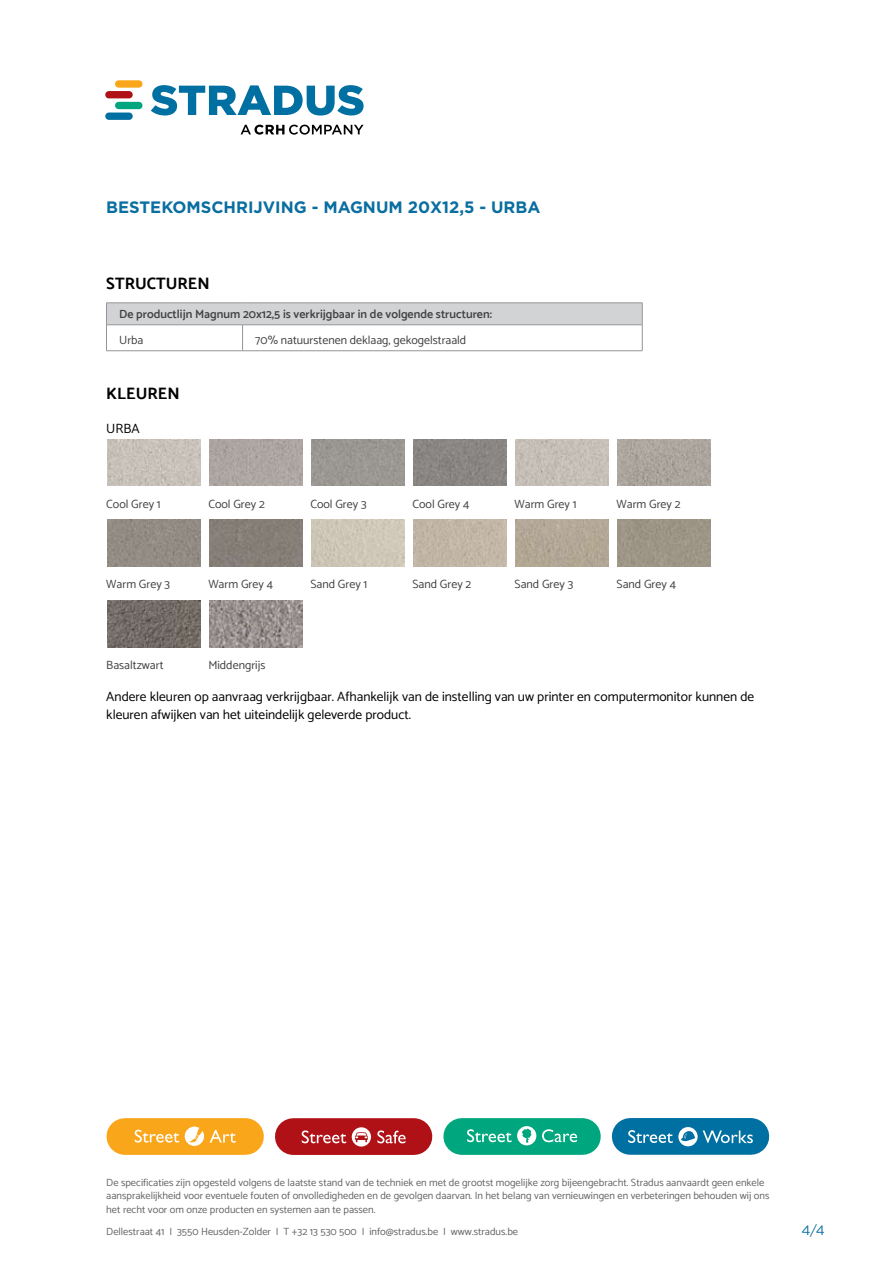
<style>
.page{position:relative;width:893px;height:1263px;background:#fff}
.page>*{position:absolute;margin:0;border:0;box-sizing:border-box;transform-origin:0 0}
.t1{font:700 16.5px "Gotham";color:#096ea0}
.t2{font:700 16.5px "Catamaran";color:#000}
.t3{font:13.5px/18px "Catamaran";color:#000}
.t4{font:13.5px "Gotham";color:#096ea0}
.t5{font:12px "Catamaran";color:#414142}
.t6{font:600 12px "Catamaran";color:#414142}
.t7{font:10.5px/13.5px "Catamaran";color:#636466}
</style>
<div class="page">
<svg style="left:106px;top:303px;width:537px;height:48px"></svg>
<img style="left:107px;top:439px;width:94px;height:47px">
<img style="left:209px;top:439px;width:94px;height:47px">
<div style="left:311px;top:439px;width:94px;height:47px;background:#9a9792"></div>
<img style="left:413px;top:439px;width:94px;height:47px">
<img style="left:515px;top:439px;width:94px;height:47px">
<img style="left:617px;top:439px;width:94px;height:47px">
<img style="left:107px;top:520px;width:94px;height:47px">
<div style="left:209px;top:520px;width:94px;height:47px;background:#857e77"></div>
<div style="left:311px;top:520px;width:94px;height:47px;background:#cec7b7"></div>
<div style="left:413px;top:520px;width:94px;height:47px;background:#c2b6a6"></div>
<img style="left:515px;top:520px;width:94px;height:47px">
<div style="left:617px;top:520px;width:94px;height:47px;background:#9d9686"></div>
<img style="left:107px;top:601px;width:94px;height:46px">
<img style="left:209px;top:601px;width:94px;height:46px">
<div style="left:630px;top:1118px;width:121px;height:37px;background:#006fa1"></div>
<svg style="left:628px;top:1127px;width:125px;height:19px"></svg>
<div style="left:462px;top:1118px;width:120px;height:37px;background:#00a77e"></div>
<svg style="left:542px;top:1129px;width:35px;height:13px"></svg>
<svg style="left:467px;top:1126px;width:69px;height:19px"></svg>
<div style="left:293px;top:1118px;width:121px;height:37px;background:#b01116"></div>
<svg style="left:352px;top:1127px;width:19px;height:19px"></svg>
<svg style="left:377px;top:1130px;width:29px;height:13px"></svg>
<svg style="left:302px;top:1130px;width:44px;height:13px"></svg>
<div style="left:125px;top:1118px;width:120px;height:37px;background:#faa61a"></div>
<svg style="left:185px;top:1126px;width:19px;height:20px"></svg>
<svg style="left:135px;top:1130px;width:44px;height:12px"></svg>
<svg style="left:210px;top:1130px;width:26px;height:13px"></svg>
<svg style="left:151px;top:85px;width:213px;height:31px"></svg>
<div style="left:115px;top:80px;width:27px;height:8px;background:#faa61a;border-radius:4px"></div>
<div style="left:105px;top:91px;width:28px;height:7px;background:#b01116;border-radius:4px"></div>
<div style="left:105px;top:113px;width:28px;height:7px;background:#006fa1;border-radius:4px"></div>
<div style="left:115px;top:102px;width:27px;height:7px;background:#00a77e;border-radius:4px"></div>
<svg style="left:241px;top:125px;width:123px;height:10px"></svg>
<h1 class="t1" style="left:106px;top:196px;width:436px">BESTEKOMSCHRIJVING - MAGNUM 20X12,5 - URBA</h1>
<h1 class="t2" style="left:106px;top:274px;width:105px">STRUCTUREN</h1>
<p class="t6" style="left:119px;top:307px;width:374px">De productlijn Magnum 20x12,5 is verkrijgbaar in de volgende structuren:</p>
<p class="t5" style="left:119px;top:331px;width:26px">Urba</p>
<p class="t5" style="left:255px;top:331px;width:212px">70% natuurstenen deklaag, gekogelstraald</p>
<h1 class="t2" style="left:106px;top:384px;width:75px">KLEUREN</h1>
<p class="t3" style="left:106px;top:419px;width:33px">Urba</p>
<p class="t5" style="left:106px;top:494px;width:56px">Cool Grey 1</p>
<p class="t5" style="left:208px;top:494px;width:58px">Cool Grey 2</p>
<p class="t5" style="left:310px;top:494px;width:58px">Cool Grey 3</p>
<p class="t5" style="left:412px;top:494px;width:58px">Cool Grey 4</p>
<p class="t5" style="left:514px;top:494px;width:64px">Warm Grey 1</p>
<p class="t5" style="left:617px;top:494px;width:66px">Warm Grey 2</p>
<p class="t5" style="left:106px;top:575px;width:65px">Warm Grey 3</p>
<p class="t5" style="left:208px;top:575px;width:66px">Warm Grey 4</p>
<p class="t5" style="left:310px;top:575px;width:58px">Sand Grey 1</p>
<p class="t5" style="left:412px;top:575px;width:60px">Sand Grey 2</p>
<p class="t5" style="left:514px;top:575px;width:60px">Sand Grey 3</p>
<p class="t5" style="left:617px;top:575px;width:61px">Sand Grey 4</p>
<p class="t5" style="left:106px;top:656px;width:59px">Basaltzwart</p>
<p class="t5" style="left:208px;top:656px;width:59px">Middengrijs</p>
<p class="t3" style="left:106px;top:687px;width:649px">Andere kleuren op aanvraag verkrijgbaar. Afhankelijk van de instelling van uw printer en computermonitor kunnen de kleuren afwijken van het uiteindelijk geleverde product.</p>
<p class="t7" style="left:106px;top:1175px;width:665px">De specificaties zijn opgesteld volgens de laatste stand van de techniek en met de grootst mogelijke zorg bijeengebracht. Stradus aanvaardt geen enkele aansprakelijkheid voor eventuele fouten of onvolledigheden en de gevolgen daarvan. In het belang van vernieuwingen en verbeteringen behouden wij ons het recht voor om onze producten en systemen aan te passen.</p>
<p class="t7" style="left:106px;top:1224px;width:413px">Dellestraat 41 I 3550 Heusden-Zolder I T +32 13 530 500 I info@stradus.be I www.stradus.be</p>
<p class="t4" style="left:810px;top:1221px;width:16px">/4</p>
</div>
